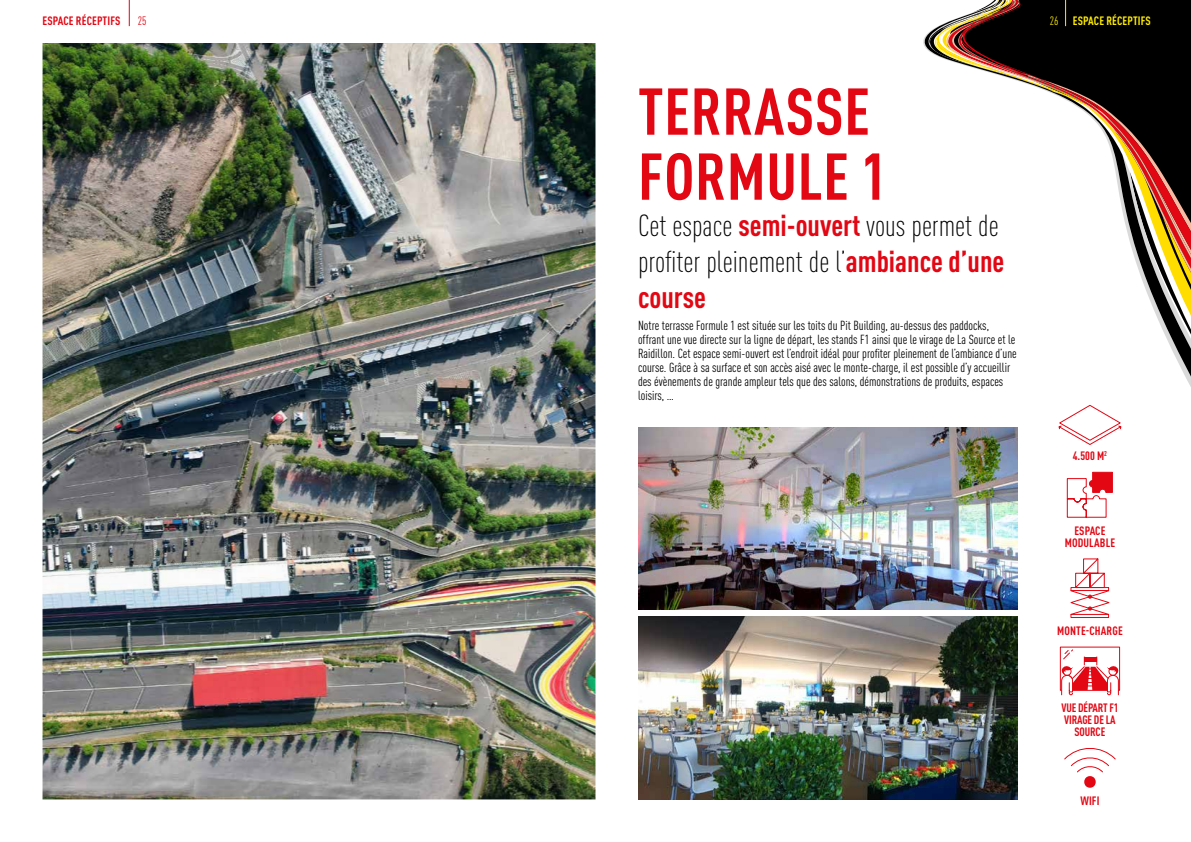
<style>
.page{position:relative;width:1191px;height:842px;background:#fff}
.page>*{position:absolute;margin:0;border:0;box-sizing:border-box;transform-origin:0 0}
.t1{font:700 condensed 65px/65px "DIN Pro";letter-spacing:.01em;color:#e30613}
.t2{font:300 condensed 30px/36px "DIN Pro";color:#000}
.t3{font:condensed 13px/14px "DIN Pro";color:#000}
.t4{font:700 condensed 12px/12px "DIN Pro";letter-spacing:.01em;color:#e30613;text-align:center}
.t5{font:700 condensed 12px/12px "DIN Pro";letter-spacing:-.01em;color:#e30613;text-align:center}
.t6{font:700 condensed 12px "DIN Pro";letter-spacing:.01em;color:#ffed00}
.t7{font:condensed 12px "DIN Pro";color:#e30613}
.s1{font-weight:400}
.s2{font-weight:700;color:#e30613}
</style>
<div class="page">
<img style="left:43px;top:43px;width:552px;height:756px">
<img style="left:638px;top:427px;width:379px;height:183px">
<img style="left:638px;top:616px;width:379px;height:183px">
<svg style="left:1066px;top:471px;width:47px;height:47px"></svg>
<svg style="left:1070px;top:558px;width:40px;height:60px"></svg>
<svg style="left:1060px;top:647px;width:59px;height:48px"></svg>
<svg style="left:1064px;top:748px;width:52px;height:40px"></svg>
<svg style="left:928px;top:0;width:263px;height:445px"></svg>
<svg style="left:129px;top:0;width:1px;height:26px"></svg>
<p class="t4" style="left:43px;top:14px;width:79px">ESPACE RÉCEPTIFS</p>
<p class="t7" style="left:138px;top:12px;width:10px">25</p>
<p class="t6" style="left:1049px;top:12px;width:103px"><span class="s1">26</span> ESPACE RÉCEPTIFS</p>
<h1 class="t1" style="left:638px;top:73px;width:250px">TERRASSE<br>FORMULE 1</h1>
<h2 class="t2" style="left:638px;top:205px;width:368px">Cet espace <span class="s2">semi-ouvert</span> vous permet de profiter pleinement de l’<span class="s2">ambiance d’une course</span></h2>
<p class="t3" style="left:638px;top:318px;width:380px">Notre terrasse Formule 1 est située sur les toits du Pit Building, au-dessus des paddocks, offrant une vue directe sur la ligne de départ, les stands F1 ainsi que le virage de La Source et le Raidillon. Cet espace semi-ouvert est l’endroit idéal pour profiter pleinement de l’ambiance d’une course. Grâce à sa surface et son accès aisé avec le monte-charge, il est possible d’y accueillir des évènements de grande ampleur tels que des salons, démonstrations de produits, espaces loisirs, …</p>
<p class="t4" style="left:1072px;top:448px;width:36px">4.500 M<sup>2</sup></p>
<p class="t4" style="left:1064px;top:523px;width:52px">ESPACE<br>MODULABLE</p>
<p class="t4" style="left:1057px;top:624px;width:67px">MONTE-CHARGE</p>
<p class="t5" style="left:1061px;top:701px;width:59px">VUE DÉPART F1<br>VIRAGE DE LA<br>SOURCE</p>
<p class="t4" style="left:1080px;top:794px;width:21px">WIFI</p>
</div>
